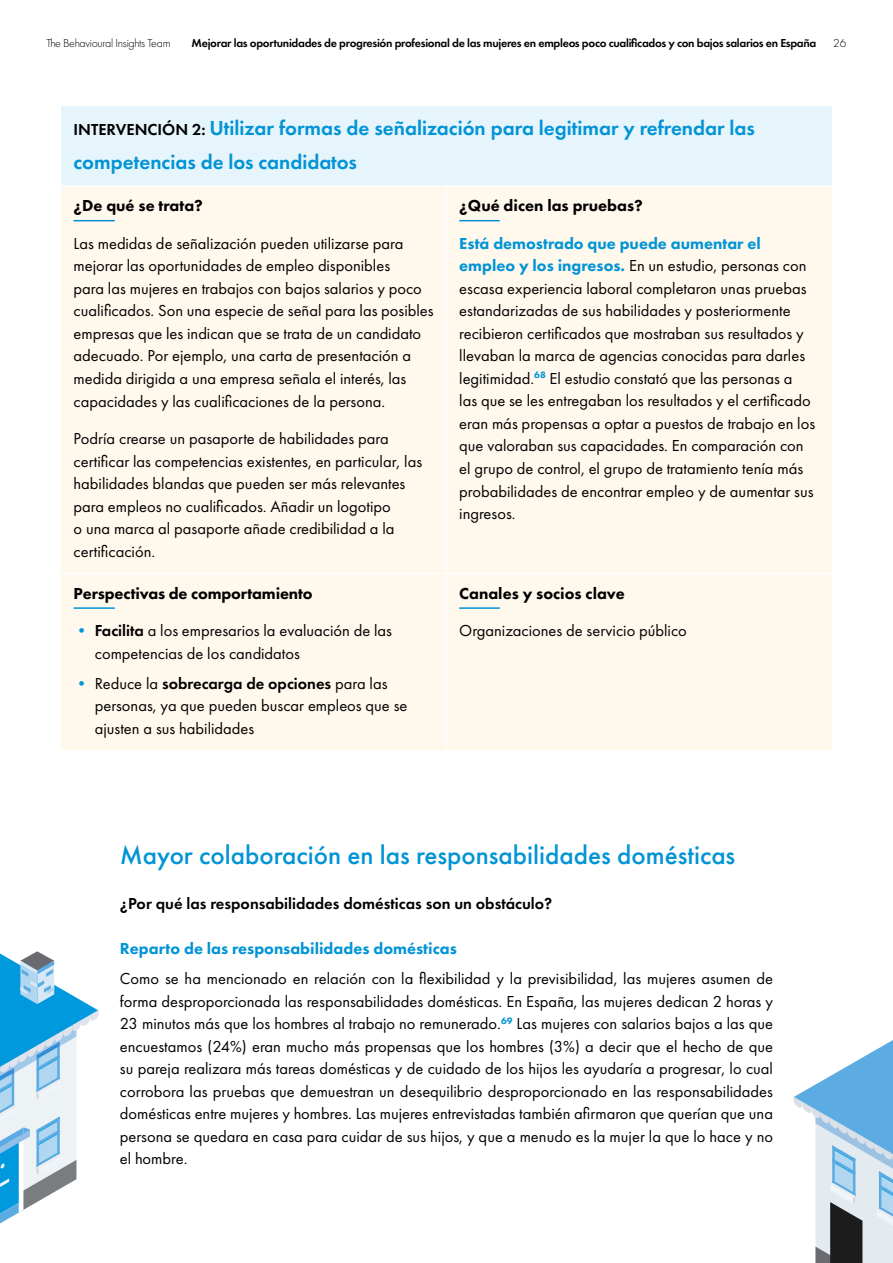
<style>
.page{position:relative;width:893px;height:1263px;background:#fff}
.page>*{position:absolute;margin:0;border:0;box-sizing:border-box;transform-origin:0 0}
.t1{font:500 27px "Futura PT";color:#0094d6}
.t2{font:600 21px/33.8px "Futura PT";color:#0094d6}
.t3{font:16.5px/22.5px "Futura PT";color:#000}
.t4{font:800 16.5px "Futura PT";color:#000}
.t5{font:600 16.5px "Futura PT";color:#000}
.t6{font:800 16.5px "Futura PT";color:#0094d6}
.t7{font:600 12px "Futura PT";letter-spacing:-.025em;color:#000}
.t8{font:300 12px "Futura PT";letter-spacing:-.025em;color:#000}
.s1{font-size:16.5px;color:#000}
.s2{font-weight:800;color:#0094d6}
.s3{font-weight:600}
</style>
<div class="page">
<svg style="left:0;top:951px;width:99px;height:272px"></svg>
<svg style="left:793px;top:1040px;width:100px;height:223px"></svg>
<div style="left:61px;top:107px;width:770px;height:79px;background:#e6f4fb"></div>
<div style="left:61px;top:187px;width:770px;height:563px;background:#fff8ed"></div>
<hr style="left:61px;top:185px;width:385px;height:2px;background:#fff">
<hr style="left:446px;top:185px;width:385px;height:2px;background:#fff">
<hr style="left:446px;top:187px;width:1px;height:386px;background:#fff">
<hr style="left:446px;top:574px;width:1px;height:176px;background:#fff">
<hr style="left:61px;top:573px;width:385px;height:1px;background:#fff">
<hr style="left:446px;top:573px;width:385px;height:1px;background:#fff">
<hr style="left:74px;top:220px;width:41px;height:1px;background:#0094d6">
<hr style="left:459px;top:220px;width:41px;height:1px;background:#0094d6">
<hr style="left:74px;top:607px;width:41px;height:2px;background:#0094d6">
<hr style="left:459px;top:607px;width:41px;height:2px;background:#0094d6">
<p class="t8" style="left:47px;top:36px;width:125px">The Behavioural Insights Team</p>
<p class="t7" style="left:192px;top:35px;width:626px">Mejorar las oportunidades de progresión profesional de las mujeres en empleos poco cualificados y con bajos salarios en España</p>
<p class="t8" style="left:833px;top:36px;width:15px">26</p>
<p class="t2" style="left:74px;top:111px;width:683px"><span class="s1">INTERVENCIÓN 2:</span> Utilizar formas de señalización para legitimar y refrendar las competencias de los candidatos</p>
<p class="t4" style="left:74px;top:196px;width:131px">¿De qué se trata?</p>
<p class="t3" style="left:74px;top:232px;width:362px">Las medidas de señalización pueden utilizarse para mejorar las oportunidades de empleo disponibles<br>para las mujeres en trabajos con bajos salarios y poco cualificados. Son una especie de señal para las posibles empresas que les indican que se trata de un candidato adecuado. Por ejemplo, una carta de presentación a medida dirigida a una empresa señala el interés, las capacidades y las cualificaciones de la persona.</p>
<p class="t3" style="left:74px;top:427px;width:350px">Podría crearse un pasaporte de habilidades para certificar las competencias existentes, en particular, las habilidades blandas que pueden ser más relevantes para empleos no cualificados. Añadir un logotipo<br>o una marca al pasaporte añade credibilidad a la certificación.</p>
<p class="t4" style="left:459px;top:196px;width:185px">¿Qué dicen las pruebas?</p>
<p class="t3" style="left:459px;top:232px;width:357px"><span class="s2">Está demostrado que puede aumentar el empleo y los ingresos.</span> En un estudio, personas con escasa experiencia laboral completaron unas pruebas estandarizadas de sus habilidades y posteriormente recibieron certificados que mostraban sus resultados y llevaban la marca de agencias conocidas para darles legitimidad.<sup>68</sup> El estudio constató que las personas a<br>las que se les entregaban los resultados y el certificado eran más propensas a optar a puestos de trabajo en los que valoraban sus capacidades. En comparación con el grupo de control, el grupo de tratamiento tenía más probabilidades de encontrar empleo y de aumentar sus ingresos.</p>
<p class="t4" style="left:74px;top:583px;width:241px">Perspectivas de comportamiento</p>
<p class="t3" style="left:95px;top:619px;width:299px;text-indent:-21px"><span class="s2">•</span> <span class="s3">Facilita</span> a los empresarios la evaluación de las competencias de los candidatos</p>
<p class="t3" style="left:95px;top:672px;width:314px;text-indent:-21px"><span class="s2">•</span> Reduce la <span class="s3">sobrecarga de opciones</span> para las personas, ya que pueden buscar empleos que se ajusten a sus habilidades</p>
<p class="t4" style="left:459px;top:583px;width:167px">Canales y socios clave</p>
<p class="t3" style="left:459px;top:619px;width:229px">Organizaciones de servicio público</p>
<h1 class="t1" style="left:120px;top:839px;width:617px">Mayor colaboración en las responsabilidades domésticas</h1>
<p class="t5" style="left:120px;top:893px;width:434px">¿Por qué las responsabilidades domésticas son un obstáculo?</p>
<p class="t6" style="left:120px;top:938px;width:338px">Reparto de las responsabilidades domésticas</p>
<p class="t3" style="left:120px;top:967px;width:655px;text-align:justify">Como se ha mencionado en relación con la flexibilidad y la previsibilidad, las mujeres asumen de forma desproporcionada las responsabilidades domésticas. En España, las mujeres dedican 2 horas y 23 minutos más que los hombres al trabajo no remunerado.<sup>69</sup> Las mujeres con salarios bajos a las que encuestamos (24%) eran mucho más propensas que los hombres (3%) a decir que el hecho de que su pareja realizara más tareas domésticas y de cuidado de los hijos les ayudaría a progresar, lo cual corrobora las pruebas que demuestran un desequilibrio desproporcionado en las responsabilidades domésticas entre mujeres y hombres. Las mujeres entrevistadas también afirmaron que querían que una persona se quedara en casa para cuidar de sus hijos, y que a menudo es la mujer la que lo hace y no el hombre.</p>
</div>
